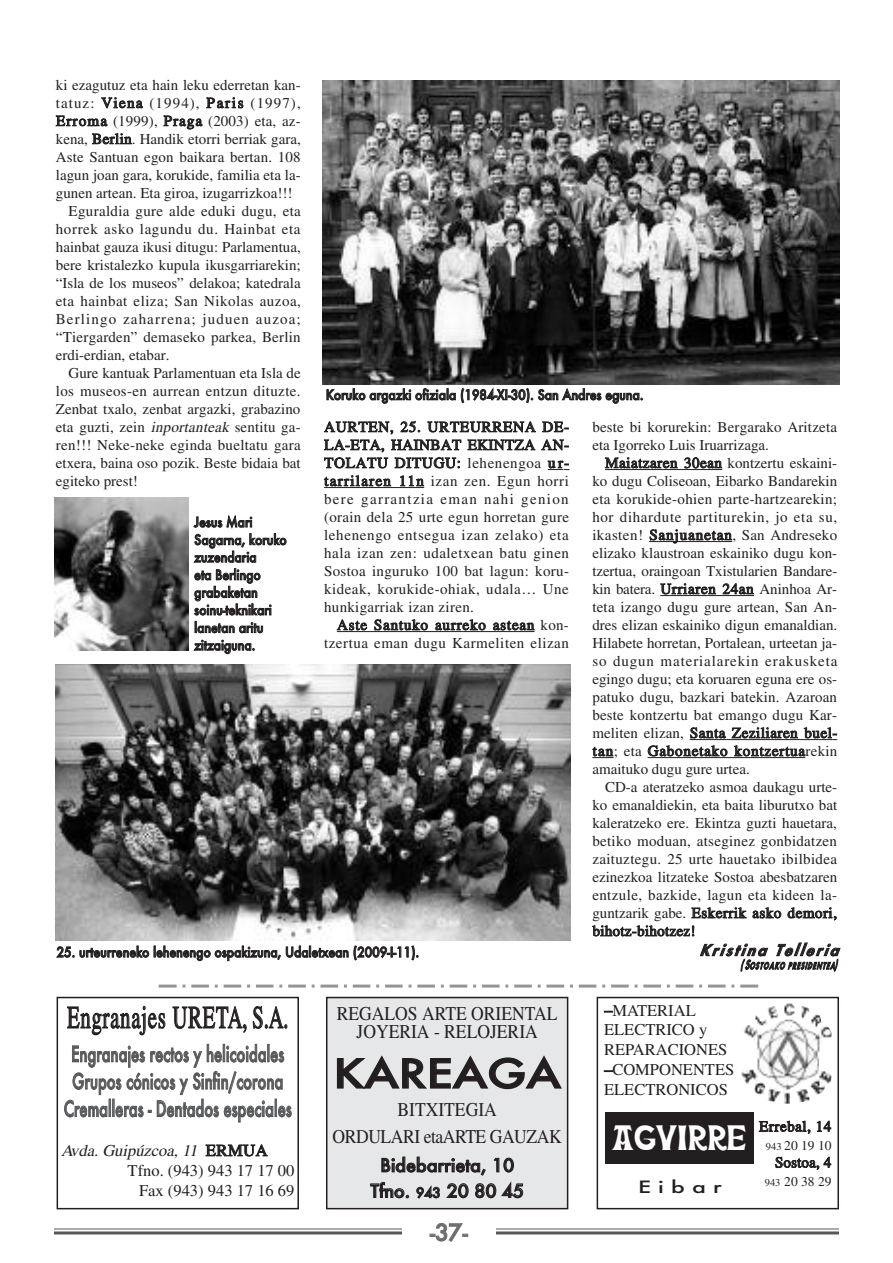
<style>
.page{position:relative;width:893px;height:1263px;background:#fff}
.page>*{position:absolute;margin:0;border:0;box-sizing:border-box;transform-origin:0 0}
.t1{font:500 39px "Futura";letter-spacing:-.005em;color:#231f20;scale:1.2 1}
.t2{font:31.5px "Times";letter-spacing:.04em;color:#231f20;scale:.65 1}
.t3{font:28.5px "Euskara Bi";color:#fff;scale:.9 1}
.t4{font:500 22.5px "Futura";color:#6c6d70}
.t5{font:500 21px/27.3px "Futura";color:#57585a;text-align:center;scale:.7 1}
.t6{font:19.5px/17.5px "Times";color:#231f20;text-align:center;scale:.9 1}
.t7{font:19.5px/27px "Times";letter-spacing:-.025em;color:#231f20;text-align:center;scale:.9 1}
.t8{font:500 18px/25.5px "Futura";color:#231f20;text-align:center}
.t9{font:16.5px/19.8px "Times";color:#231f20}
.t10{font:italic 16.5px "Times";color:#231f20}
.t11{font:500 16.5px "Futura";color:#231f20;scale:1.4 1}
.t12{font:15px/18px "Times";letter-spacing:.01em;color:#231f20;text-align:justify}
.t13{font:15px/18.3px "Times";letter-spacing:.035em;color:#231f20;text-align:right}
.t14{font:15px "Times";letter-spacing:.03em;color:#231f20}
.t15{font:15px "Times";letter-spacing:.07em;color:#231f20}
.t16{font:15px "Times";letter-spacing:.04em;color:#231f20}
.t17{font:15px "Times";letter-spacing:.075em;color:#231f20}
.t18{font:italic 800 15px "Futura";letter-spacing:.16em;color:#231f20}
.t19{font:500 13.5px/17.5px "Futura";letter-spacing:-.005em;color:#231f20;scale:.9 1}
.t20{font:13.5px "Times";color:#231f20}
.t21{font:italic 800 9px "Futura";letter-spacing:.165em;color:#231f20;scale:.69 1}
.s1{font-style:italic}
.s2{font-style:normal}
.s3{font-size:13.5px}
.s4{font-size:12px}
.s5{font-size:10.5px}
</style>
<div class="page">
<svg style="left:548px;top:469px;width:22px;height:1px"></svg>
<hr style="left:324px;top:487px;width:100px;height:1px;background:#231f20">
<hr style="left:337px;top:631px;width:198px;height:1px;background:#231f20">
<hr style="left:605px;top:469px;width:117px;height:1px;background:#231f20">
<hr style="left:649px;top:541px;width:83px;height:1px;background:#231f20">
<hr style="left:660px;top:595px;width:94px;height:1px;background:#231f20">
<hr style="left:690px;top:739px;width:142px;height:1px;background:#231f20">
<svg style="left:592px;top:757px;width:22px;height:1px"></svg>
<hr style="left:647px;top:757px;width:158px;height:1px;background:#231f20">
<img style="left:323px;top:81px;width:516px;height:303px">
<hr style="left:54px;top:1228px;width:785px;height:1px;background:#57585a">
<hr style="left:54px;top:1231px;width:785px;height:3px;background:#57585a">
<div style="left:402px;top:1212px;width:93px;height:45px;background:#fff"></div>
<img style="left:55px;top:664px;width:515px;height:277px">
<svg style="left:182px;top:984px;width:553px;height:3px"></svg>
<hr style="left:159px;top:984px;width:18px;height:3px;background:#939598">
<hr style="left:740px;top:984px;width:18px;height:3px;background:#939598">
<div style="left:327px;top:998px;width:240px;height:210px;background:#e6e7e9"></div>
<div style="left:326px;top:997px;width:242px;height:212px;border:2px solid #231f20"></div>
<div style="left:597px;top:997px;width:242px;height:212px;border:2px solid #231f20"></div>
<img style="left:741px;top:1003px;width:91px;height:101px">
<div style="left:605px;top:1112px;width:148px;height:52px;background:#231f20"></div>
<div style="left:57px;top:997px;width:242px;height:212px;border:2px solid #231f20"></div>
<img style="left:55px;top:498px;width:133px;height:152px">
<p class="t12" style="left:56px;top:78px;width:246px">ki ezagutuz eta hain leku ederretan kan-</p>
<p class="t15" style="left:56px;top:98px;width:246px">tatuz: Viena (1994), Paris (1997),</p>
<p class="t13" style="left:56px;top:113px;width:246px">Erroma (1999), Praga (2003) eta, az-</p>
<p class="t12" style="left:56px;top:132px;width:246px">kena, Berlin. Handik etorri berriak gara,</p>
<p class="t12" style="left:56px;top:150px;width:246px">Aste Santuan egon baikara bertan. 108</p>
<p class="t12" style="left:56px;top:168px;width:246px">lagun joan gara, korukide, familia eta la-</p>
<p class="t12" style="left:56px;top:186px;width:238px">gunen artean. Eta giroa, izugarrizkoa!!!</p>
<p class="t12" style="left:69px;top:204px;width:234px">Eguraldia gure alde eduki dugu, eta</p>
<p class="t16" style="left:56px;top:224px;width:246px">horrek asko lagundu du. Hainbat eta</p>
<p class="t12" style="left:56px;top:240px;width:246px">hainbat gauza ikusi ditugu: Parlamentua,</p>
<p class="t12" style="left:56px;top:258px;width:246px">bere kristalezko kupula ikusgarriarekin;</p>
<p class="t12" style="left:56px;top:276px;width:246px">“Isla de los museos” delakoa; katedrala</p>
<p class="t14" style="left:56px;top:296px;width:247px">eta hainbat eliza; San Nikolas auzoa,</p>
<p class="t17" style="left:56px;top:314px;width:246px">Berlingo zaharrena; juduen auzoa;</p>
<p class="t12" style="left:56px;top:330px;width:246px">“Tiergarden” demaseko parkea, Berlin</p>
<p class="t12" style="left:56px;top:348px;width:115px">erdi-erdian, etabar.</p>
<p class="t12" style="left:69px;top:366px;width:234px">Gure kantuak Parlamentuan eta Isla de</p>
<p class="t12" style="left:56px;top:384px;width:246px">los museos-en aurrean entzun dituzte.</p>
<p class="t12" style="left:56px;top:402px;width:246px">Zenbat txalo, zenbat argazki, grabazino</p>
<p class="t12" style="left:56px;top:420px;width:246px">eta guzti, zein <span class="s1">inportanteak</span> sentitu ga-</p>
<p class="t12" style="left:56px;top:438px;width:246px">ren!!! Neke-neke eginda bueltatu gara</p>
<p class="t12" style="left:56px;top:456px;width:246px">etxera, baina oso pozik. Beste bidaia bat</p>
<p class="t12" style="left:56px;top:474px;width:84px">egiteko prest!</p>
<p class="t19" style="left:194px;top:514px;width:104px">Jesus Mari<br>Sagarna, koruko zuzendaria<br>eta Berlingo grabaketan soinu-teknikari lanetan aritu zitzaiguna.</p>
<p class="t19" style="left:326px;top:386px;width:354px">Koruko argazki ofiziala (1984-XI-30). San Andres eguna.</p>
<p class="t12" style="left:324px;top:419px;width:247px">AURTEN, 25. URTEURRENA DE-LA-ETA, HAINBAT EKINTZA AN-TOLATU DITUGU: lehenengoa u r&shy;tarrilaren 11n izan zen. Egun horri bere garrantzia eman nahi genion (orain dela 25 urte egun horretan gure lehenengo entsegua izan zelako) eta hala izan zen: udaletxean batu ginen Sostoa inguruko 100 bat lagun: koru&shy;kideak, korukide-ohiak, udala… Une hunkigarriak izan ziren.</p>
<p class="t13" style="left:324px;top:617px;width:246px">Aste Santuko aurreko astean kon&shy;tzertua eman dugu Karmeliten elizan</p>
<p class="t12" style="left:592px;top:420px;width:246px">beste bi korurekin: Bergarako Aritzeta eta Igorreko Luis Iruarrizaga.</p>
<p class="t12" style="left:592px;top:456px;width:247px;text-indent:13px">Maiatzaren 30ean kontzertu eskaini&shy;ko dugu Coliseoan, Eibarko Bandarekin eta korukide-ohien parte-hartzearekin; hor dihardute partiturekin, jo eta su, ikasten! Sanjuanetan, San Andreseko elizako klaustroan eskainiko dugu kon&shy;tzertua, oraingoan Txistularien Bandare&shy;kin batera. Urriaren 24an Aninhoa Ar&shy;teta izango dugu gure artean, San An&shy;dres elizan eskainiko digun emanaldian.<br>Hilabete horretan, Portalean, urteetan ja&shy;so dugun materialarekin erakusketa egingo dugu; eta koruaren eguna ere os&shy;patuko dugu, bazkari batekin. Azaroan beste kontzertu bat emango dugu Kar&shy;meliten elizan, Santa Zeziliaren buel&shy;tan; eta Gabonetako kontzertuarekin amaituko dugu gure urtea.</p>
<p class="t12" style="left:592px;top:780px;width:246px;text-indent:13px">CD-a ateratzeko asmoa daukagu urte&shy;ko emanaldiekin, eta baita liburutxo bat kaleratzeko ere. Ekintza guzti hauetara, betiko moduan, atseginez gonbidatzen zaituztegu. 25 urte hauetako ibilbidea ezinezkoa litzateke Sostoa abesbatzaren entzule, bazkide, lagun eta kideen la&shy;guntzarik gabe. Eskerrik asko demori, bihotz-bihotzez!</p>
<p class="t19" style="left:57px;top:944px;width:404px">25. urteurreneko lehenengo ospakizuna, Udaletxean (2009-I-11).</p>
<h2 class="t2" style="left:67px;top:1006px;width:342px">Engranajes URETA, S.A.</h2>
<h3 class="t5" style="left:64px;top:1041px;width:327px">Engranajes rectos y helicoidales<br>Grupos cónicos y Sinfin/corona<br>Cremalleras - Dentados especiales</h3>
<p class="t10" style="left:61px;top:1145px;width:208px">Avda.Guipúzcoa,11 <span class="s2">E R M U A</span></p>
<p class="t9" style="left:128px;top:1162px;width:168px">Tfno. (943) 943 17 17 00</p>
<p class="t9" style="left:139px;top:1182px;width:157px">Fax (943) 943 17 16 69</p>
<h3 class="t6" style="left:337px;top:1007px;width:247px">REGALOS ARTE ORIENTAL<br>JOYERIA - RELOJERIA</h3>
<h1 class="t1" style="left:333px;top:1052px;width:191px">KAREAGA</h1>
<h3 class="t7" style="left:333px;top:1097px;width:256px">BITXITEGIA<br>ORDULARI etaARTE GAUZAK</h3>
<p class="t8" style="left:370px;top:1153px;width:155px">Bidebarrieta, 10<br>Tfno. <span class="s3">943</span> 20 80 45</p>
<h3 class="t4" style="left:430px;top:1220px;width:39px">-37-</h3>
<p class="t18" style="left:700px;top:943px;width:143px">Kristina Telleria</p>
<p class="t21" style="left:740px;top:961px;width:141px"><span class="s4">(S</span>OSTOAKO PRESIDENTEA<span class="s4">)</span></p>
<p class="t9" style="left:604px;top:1002px;width:132px">–MATERIAL<br>ELECTRICO y<br>REPARACIONES –COMPONENTES<br>ELECTRONICOS</p>
<h3 class="t3" style="left:612px;top:1123px;width:151px">AGUIRRE</h3>
<p class="t11" style="left:638px;top:1177px;width:61px">E i b a r</p>
<p class="t13" style="left:759px;top:1119px;width:74px">Errebal, 14</p>
<p class="t20" style="left:766px;top:1140px;width:67px"><span class="s5">943</span> 20 19 10</p>
<p class="t12" style="left:775px;top:1155px;width:58px">Sostoa, 4</p>
<p class="t20" style="left:765px;top:1176px;width:68px"><span class="s5">943</span> 20 38 29</p>
</div>
